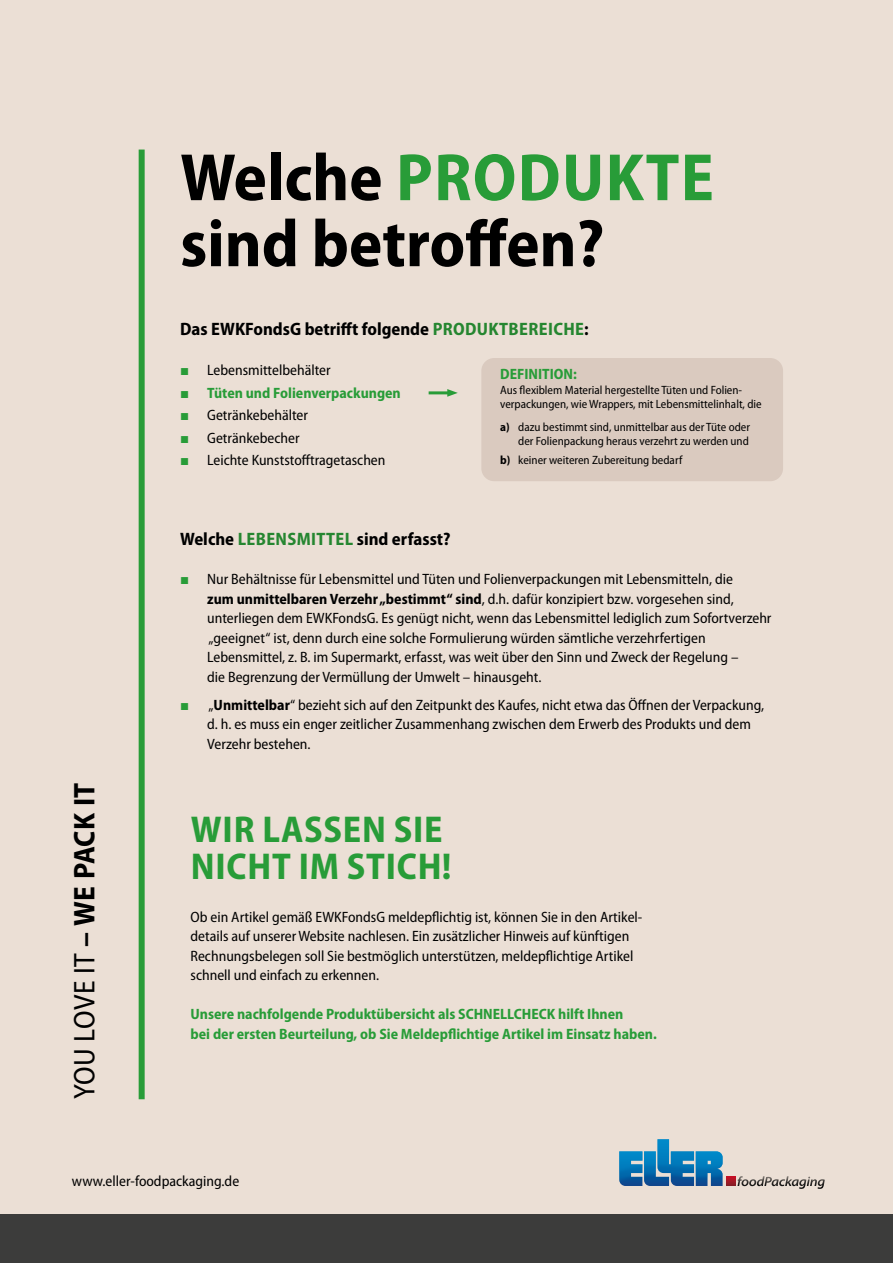
<style>
.page{position:relative;width:893px;height:1263px;background:#ebdfd5}
.page>*{position:absolute;margin:0;border:0;box-sizing:border-box;transform-origin:0 0}
.t1{font:700 semi-condensed 67.5px/66px "Myriad Pro";color:#000}
.t2{font:700 semi-condensed 37.5px/37.5px "Myriad Pro";letter-spacing:.02em;color:#289c38}
.t3{font:semi-condensed 30px "Myriad Pro";letter-spacing:.015em;color:#000}
.t4{font:700 semi-condensed 18px "Myriad Pro";color:#000}
.t5{font:semi-condensed 15px/19.5px "Myriad Pro";color:#000}
.t6{font:700 semi-condensed 15px/19.5px "Myriad Pro";color:#289c38}
.t7{font:semi-condensed 12px/14.4px "Myriad Pro";color:#000}
.s1{color:#289c38}
.s2{color:#258630}
.s3{font-family:"Arial";font-weight:700;font-stretch:normal;color:#289c38}
.s4{font-family:"Arial";font-stretch:normal}
.s5{font-weight:700}
</style>
<div class="page">
<svg style="left:778px;top:1176px;width:47px;height:13px"></svg>
<img style="left:619px;top:1139px;width:159px;height:48px">
<div style="left:0;top:1214px;width:893px;height:49px;background:#3c3c3b"></div>
<div style="left:139px;top:150px;width:6px;height:949px;background:#289c38"></div>
<div style="left:481px;top:358px;width:302px;height:123px;background:#dacabf;border-radius:13px"></div>
<hr style="left:429px;top:391px;width:21px;height:3px;background:#289c38">
<svg style="left:447px;top:389px;width:11px;height:8px"></svg>
<h1 class="t1" style="left:180px;top:143px;width:535px">Welche <span class="s1">PRODUKTE </span>sind betroffen?</h1>
<p class="t4" style="left:180px;top:317px;width:410px">Das EWKFondsG betrifft folgende <span class="s2">PRODUKTBEREICHE</span>:</p>
<p class="t5" style="left:180px;top:361px;width:152px"><span class="s3">■</span> Lebensmittelbehälter</p>
<p class="t6" style="left:180px;top:383px;width:222px"><span class="s4">■</span> Tüten und Folienverpackungen</p>
<p class="t5" style="left:180px;top:406px;width:129px"><span class="s3">■</span> Getränkebehälter</p>
<p class="t5" style="left:180px;top:428px;width:121px"><span class="s3">■</span> Getränkebecher</p>
<p class="t5" style="left:180px;top:451px;width:207px"><span class="s3">■</span> Leichte Kunststofftragetaschen</p>
<p class="t6" style="left:500px;top:364px;width:78px">DEFINITION:</p>
<p class="t7" style="left:500px;top:383px;width:263px">Aus flexiblem Material hergestellte Tüten und Folien&shy;verpackungen, wie Wrappers, mit Lebensmittelinhalt, die</p>
<p class="t7" style="left:500px;top:420px;width:251px;text-align:right"><span class="s5">a)</span> dazu bestimmt sind, unmittelbar aus der Tüte oder der Folienpackung heraus verzehrt zu werden und</p>
<p class="t7" style="left:500px;top:453px;width:183px"><span class="s5">b)</span> keiner weiteren Zubereitung bedarf</p>
<h3 class="t3" style="left:68px;top:1099px;width:318px;rotate:-90deg">YOU LOVE IT <span class="s5">– WE PACK IT</span></h3>
<p class="t4" style="left:180px;top:527px;width:272px">Welche <span class="s2">LEBENSMITTEL</span> sind erfasst?</p>
<p class="t5" style="left:207px;top:570px;width:566px;text-indent:-27px"><span class="s3">■</span> Nur Behältnisse für Lebensmittel und Tüten und Folienverpackungen mit Lebensmitteln, die<br><span class="s5">zum unmittelbaren Verzehr „bestimmt“ sind</span>, d.h. dafür konzipiert bzw. vorgesehen sind, unterliegen dem EWKFondsG. Es genügt nicht, wenn das Lebensmittel lediglich zum Sofortverzehr „geeignet“ ist, denn durch eine solche Formulierung würden sämtliche verzehrfertigen Lebensmittel, z. B. im Supermarkt, erfasst, was weit über den Sinn und Zweck der Regelung –<br>die Begrenzung der Vermüllung der Umwelt – hinausgeht.</p>
<p class="t5" style="left:207px;top:695px;width:558px;text-indent:-27px"><span class="s3">■</span> „<span class="s5">Unmittelbar</span>“ bezieht sich auf den Zeitpunkt des Kaufes, nicht etwa das Öffnen der Verpackung, d. h. es muss ein enger zeitlicher Zusammenhang zwischen dem Erwerb des Produkts und dem<br>Verzehr bestehen.</p>
<h2 class="t2" style="left:191px;top:809px;width:262px">WIR LASSEN SIE<br>NICHT IM STICH!</h2>
<p class="t5" style="left:191px;top:907px;width:453px">Ob ein Artikel gemäß EWKFondsG meldepflichtig ist, können Sie in den Artikel&shy;details auf unserer Website nachlesen. Ein zusätzlicher Hinweis auf künftigen Rechnungsbelegen soll Sie bestmöglich unterstützen, meldepflichtige Artikel schnell und einfach zu erkennen.</p>
<p class="t6" style="left:191px;top:1004px;width:468px">Unsere nachfolgende Produktübersicht als SCHNELLCHECK hilft Ihnen<br>bei der ersten Beurteilung, ob Sie Meldepflichtige Artikel im Einsatz haben.</p>
<p class="t5" style="left:72px;top:1172px;width:169px">www.eller-foodpackaging.de</p>
</div>
